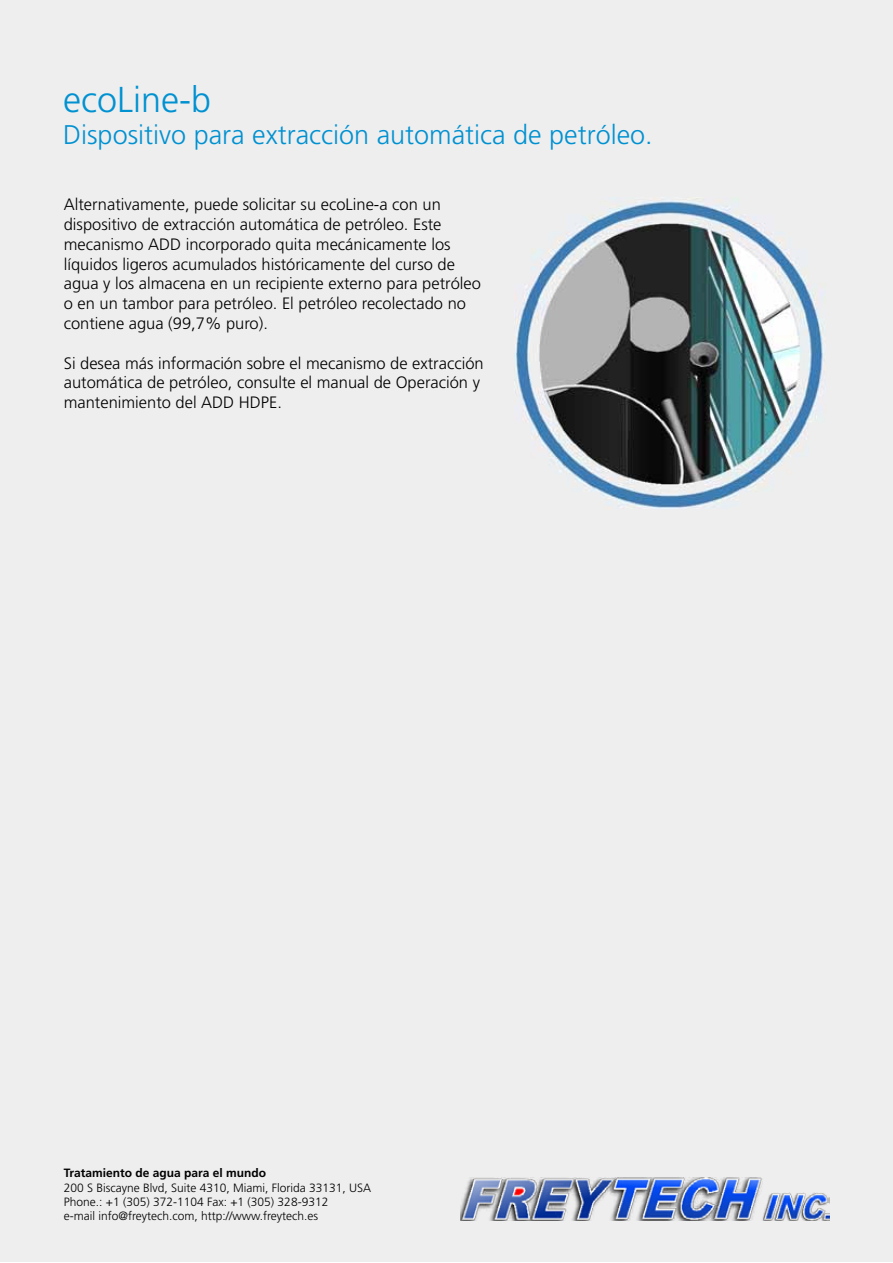
<style>
.page{position:relative;width:893px;height:1263px;background:#fff}
.page>*{position:absolute;margin:0;border:0;box-sizing:border-box;transform-origin:0 0}
.t1{font:300 36px "Frutiger";color:#0091d1}
.t2{font:300 27px "Frutiger";color:#0091d1}
.t3{font:300 16.5px/19.8px "Frutiger";color:#000}
.t4{font:300 12px/14.4px "Frutiger";color:#000}
.t5{font:700 12px "Frutiger";color:#000}
</style>
<div class="page">
<div style="left:1px;top:0;width:892px;height:1262px;background:#eee"></div>
<img style="left:460px;top:1177px;width:369px;height:43px">
<img style="left:515px;top:198px;width:311px;height:311px">
<h1 class="t1" style="left:63px;top:79px;width:149px">ecoLine-b</h1>
<h2 class="t2" style="left:63px;top:120px;width:591px">Dispositivo para extracción automática de petróleo.</h2>
<p class="t3" style="left:64px;top:195px;width:419px">Alternativamente, puede solicitar su ecoLine-a con un dispositivo de extracción automática de petróleo. Este mecanismo ADD incorporado quita mecánicamente los líquidos ligeros acumulados históricamente del curso de agua y los almacena en un recipiente externo para petróleo o en un tambor para petróleo. El petróleo recolectado no contiene agua (99,7% puro).</p>
<p class="t3" style="left:64px;top:353px;width:421px">Si desea más información sobre el mecanismo de extracción automática de petróleo, consulte el manual de Operación y mantenimiento del ADD HDPE.</p>
<p class="t5" style="left:64px;top:1166px;width:204px">Tratamiento de agua para el mundo</p>
<p class="t4" style="left:64px;top:1180px;width:309px">200 S Biscayne Blvd, Suite 4310, Miami, Florida 33131, USA<br>Phone.: +1 (305) 372-1104 Fax: +1 (305) 328-9312<br>e-mail info@freytech.com, http://www.freytech.es</p>
</div>
